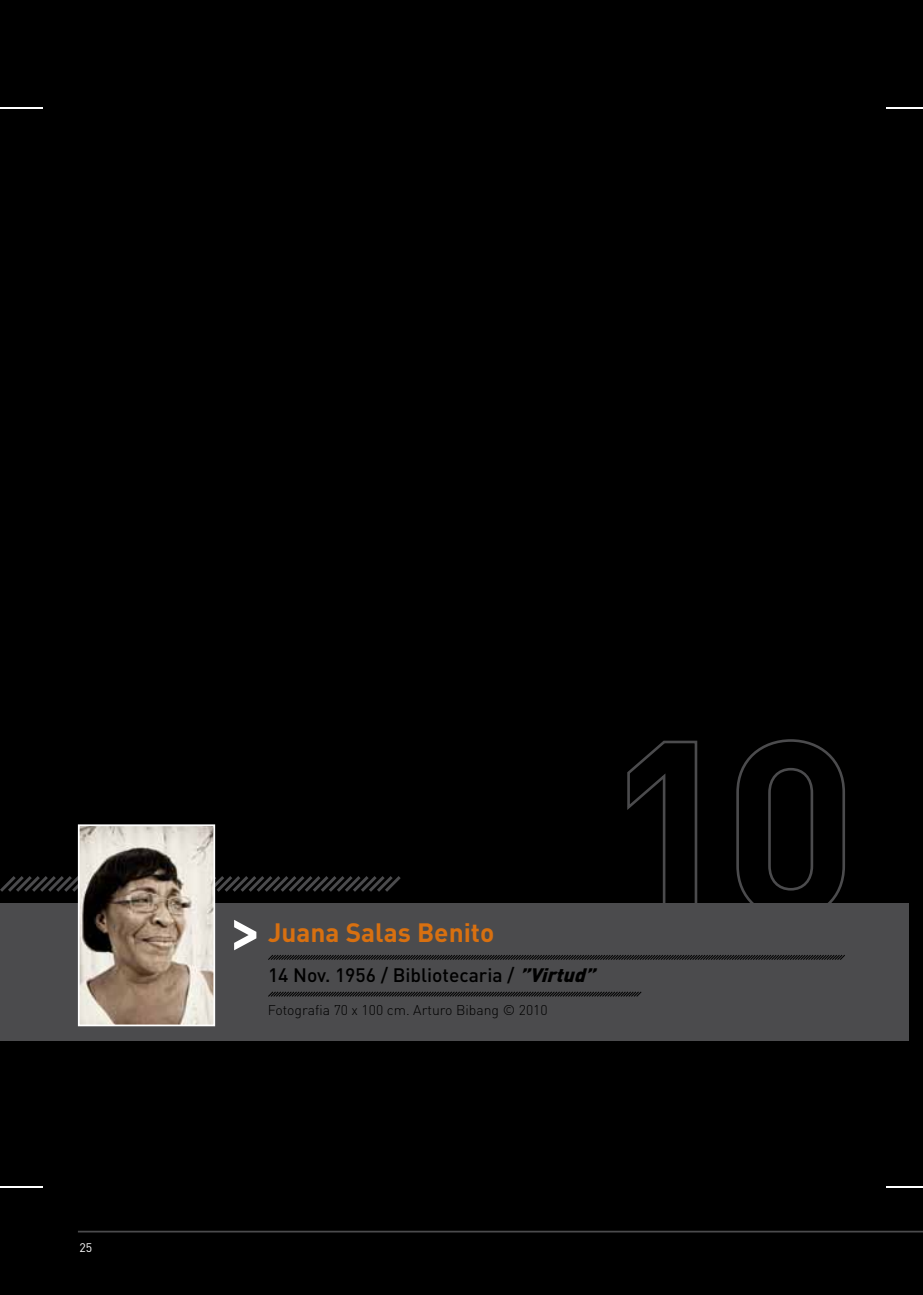
<style>
.page{position:relative;width:923px;height:1295px;background:#000}
.page>*{position:absolute;margin:0;border:0;box-sizing:border-box;transform-origin:0 0}
.t1{font:500 70px "DIN Pro";color:#fff}
.t2{font:700 26.25px "DIN Pro";color:#d87010}
.t3{font:500 19.25px "DIN Pro";color:#000}
.t4{font:300 14px "DIN Pro";color:#000}
.t5{font:12.25px "DIN Pro";color:#fff}
.s1{font-weight:900;font-style:italic}
</style>
<div class="page">
<hr style="left:0;top:107px;width:42px;height:2px;background:#fff">
<hr style="left:0;top:1186px;width:42px;height:2px;background:#fff">
<hr style="left:887px;top:107px;width:36px;height:2px;background:#fff">
<hr style="left:887px;top:1186px;width:36px;height:2px;background:#fff">
<hr style="left:78px;top:1230px;width:845px;height:2px;background:#4b4b4d">
<div style="left:0;top:903px;width:908px;height:138px;background:#4b4b4d"></div>
<svg style="left:627px;top:740px;width:71px;height:163px"></svg>
<svg style="left:736px;top:739px;width:109px;height:164px"></svg>
<svg style="left:0;top:873px;width:401px;height:22px"></svg>
<img style="left:81px;top:827px;width:131px;height:196px">
<div style="left:78px;top:824px;width:137px;height:202px;border:2px solid #fff"></div>
<svg style="left:268px;top:955px;width:577px;height:5px"></svg>
<svg style="left:268px;top:991px;width:374px;height:6px"></svg>
<p class="t5" style="left:79px;top:1239px;width:14px">25</p>
<h1 class="t1" style="left:279px;top:915px;width:41px;rotate:90deg">^</h1>
<h2 class="t2" style="left:268px;top:915px;width:228px">Juana Salas Benito</h2>
<h3 class="t3" style="left:268px;top:962px;width:335px">14 Nov. 1956 / Bibliotecaria / <span class="s1">”Virtud”</span></h3>
<p class="t4" style="left:268px;top:1001px;width:281px">Fotografia 70 x 100 cm. Arturo Bibang © 2010</p>
</div>
